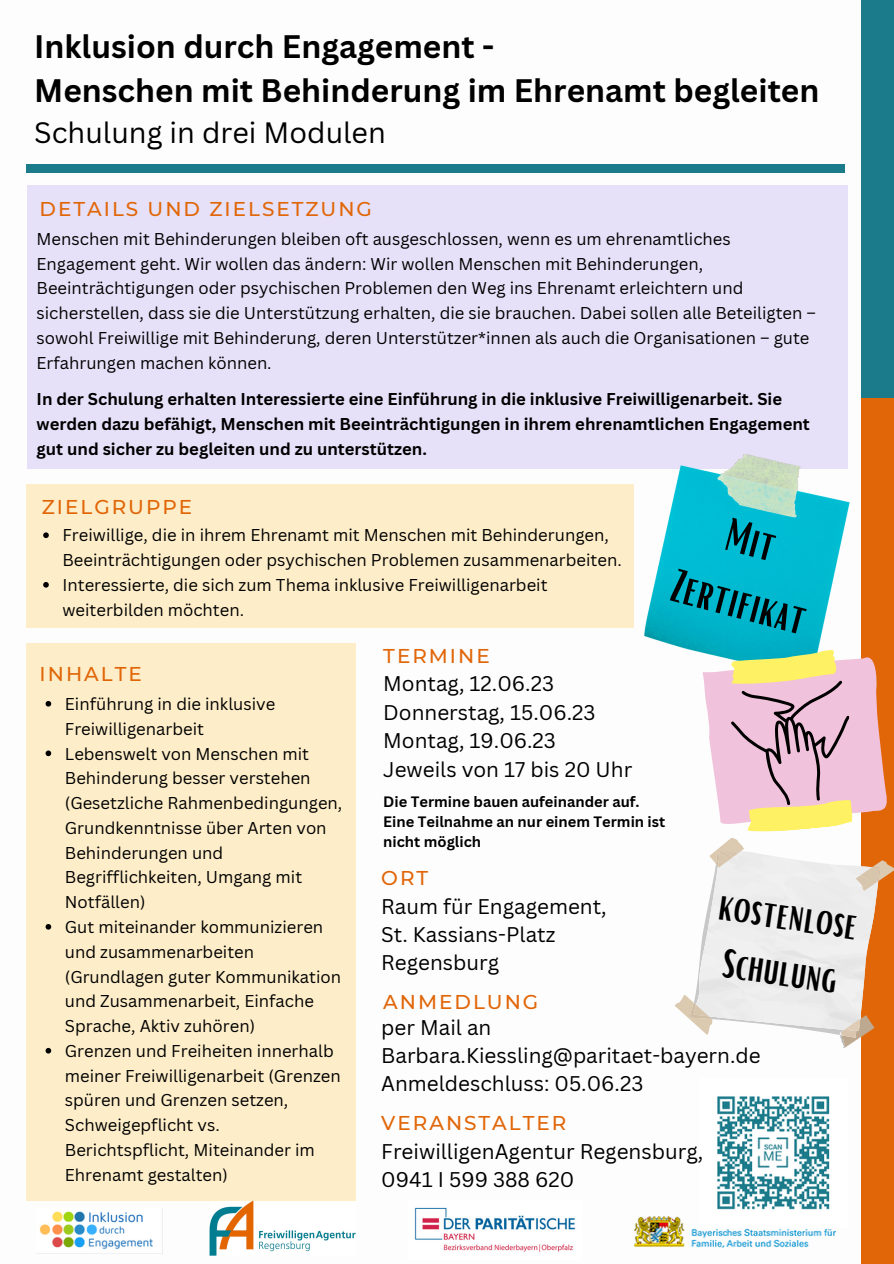
<style>
.page{position:relative;width:894px;height:1264px;background:#fff}
.page>*{position:absolute;margin:0;border:0;box-sizing:border-box;transform-origin:0 0}
.t1{font:45.15px "Bright";color:#000}
.t2{font:40.65px/56.2px "Bright";color:#000}
.t3{font:700 31.65px "Canva Sans";color:#000}
.t4{font:28.65px "Canva Sans";color:#000}
.t5{font:20.7px "Canva Sans";color:#000}
.t6{font:500 19.95px "Montserrat";letter-spacing:.1em;color:#e16608}
.t7{font:16.65px/24.8px "Canva Sans";color:#000}
.t8{font:700 16.65px/24.9px "Canva Sans";color:#000}
.t9{font:700 14.7px/20.2px "Canva Sans";color:#000}
</style>
<div class="page">
<div style="left:861px;top:398px;width:32px;height:865px;background:#e16608"></div>
<div style="left:861px;top:0;width:32px;height:398px;background:#1c7b8b"></div>
<div style="left:27px;top:185px;width:820px;height:284px;background:#e6e1f8"></div>
<img style="left:210px;top:1200px;width:145px;height:54px">
<img style="left:414px;top:1207px;width:162px;height:45px">
<img style="left:39px;top:1208px;width:124px;height:45px">
<img style="left:634px;top:1216px;width:201px;height:31px">
<img style="left:644px;top:453px;width:205px;height:195px">
<div style="left:26px;top:643px;width:329px;height:557px;background:#fdedc8"></div>
<svg style="left:675px;top:648px;width:218px;height:400px"></svg>
<div style="left:26px;top:164px;width:818px;height:9px;background:#1c7b8b"></div>
<div style="left:26px;top:484px;width:607px;height:144px;background:#fdedc8"></div>
<img style="left:699px;top:1096px;width:136px;height:131px">
<svg style="left:46px;top:701px;width:5px;height:5px"></svg>
<svg style="left:46px;top:750px;width:5px;height:6px"></svg>
<svg style="left:46px;top:924px;width:5px;height:5px"></svg>
<svg style="left:46px;top:1047px;width:5px;height:6px"></svg>
<svg style="left:43px;top:532px;width:6px;height:6px"></svg>
<svg style="left:43px;top:582px;width:6px;height:5px"></svg>
<div style="left:724px;top:517px;width:52px;height:44px;background:#00bdd4"></div>
<p class="t3" style="left:34px;top:24px;width:461px">Inklusion durch Engagement -</p>
<p class="t3" style="left:34px;top:68px;width:786px">Menschen mit Behinderung im Ehrenamt begleiten</p>
<p class="t4" style="left:34px;top:112px;width:353px">Schulung in drei Modulen</p>
<p class="t6" style="left:40px;top:196px;width:334px">DETAILS UND ZIELSETZUNG</p>
<p class="t7" style="left:37px;top:226px;width:780px">Menschen mit Behinderungen bleiben oft ausgeschlossen, wenn es um ehrenamtliches Engagement geht. Wir wollen das ändern: Wir wollen Menschen mit Behinderungen, Beeinträchtigungen oder psychischen Problemen den Weg ins Ehrenamt erleichtern und sicherstellen, dass sie die Unterstützung erhalten, die sie brauchen. Dabei sollen alle Beteiligten – sowohl Freiwillige mit Behinderung, deren Unterstützer*innen als auch die Organisationen – gute Erfahrungen machen können.</p>
<p class="t8" style="left:37px;top:386px;width:774px">In der Schulung erhalten Interessierte eine Einführung in die inklusive Freiwilligenarbeit. Sie werden dazu befähigt, Menschen mit Beeinträchtigungen in ihrem ehrenamtlichen Engagement gut und sicher zu begleiten und zu unterstützen.</p>
<p class="t6" style="left:42px;top:495px;width:152px">ZIELGRUPPE</p>
<p class="t7" style="left:62px;top:522px;width:560px">Freiwillige, die in ihrem Ehrenamt mit Menschen mit Behinderungen,<br>Beeinträchtigungen oder psychischen Problemen zusammenarbeiten.</p>
<p class="t7" style="left:62px;top:572px;width:486px">Interessierte, die sich zum Thema inklusive Freiwilligenarbeit weiterbilden möchten.</p>
<p class="t1" style="left:680px;top:556px;width:139px;rotate:15deg">Zertifikat</p>
<p class="t6" style="left:40px;top:661px;width:104px">INHALTE</p>
<p class="t7" style="left:65px;top:691px;width:212px">Einführung in die inklusive<br>Freiwilligenarbeit</p>
<p class="t7" style="left:65px;top:740px;width:279px">Lebenswelt von Menschen mit<br>Behinderung besser verstehen (Gesetzliche Rahmenbedingungen,<br>Grundkenntnisse über Arten von<br>Behinderungen und<br>Begrifflichkeiten, Umgang mit<br>Notfällen)</p>
<p class="t7" style="left:65px;top:914px;width:277px">Gut miteinander kommunizieren und zusammenarbeiten (Grundlagen guter Kommunikation und Zusammenarbeit, Einfache<br>Sprache, Aktiv zuhören)</p>
<p class="t7" style="left:65px;top:1038px;width:277px">Grenzen und Freiheiten innerhalb meiner Freiwilligenarbeit (Grenzen spüren und Grenzen setzen,<br>Schweigepflicht vs.<br>Berichtspflicht, Miteinander im<br>Ehrenamt gestalten)</p>
<p class="t6" style="left:383px;top:643px;width:108px">TERMINE</p>
<p class="t5" style="left:383px;top:668px;width:172px">Montag, 12.06.23</p>
<p class="t5" style="left:383px;top:697px;width:214px">Donnerstag, 15.06.23</p>
<p class="t5" style="left:383px;top:726px;width:174px">Montag, 19.06.23</p>
<p class="t5" style="left:383px;top:755px;width:250px">Jeweils von 17 bis 20 Uhr</p>
<p class="t9" style="left:383px;top:790px;width:283px">Die Termine bauen aufeinander auf.<br>Eine Teilnahme an nur einem Termin ist nicht möglich</p>
<p class="t6" style="left:381px;top:865px;width:48px">ORT</p>
<p class="t5" style="left:381px;top:891px;width:227px">Raum für Engagement,</p>
<p class="t5" style="left:381px;top:919px;width:175px">St. Kassians-Platz</p>
<p class="t5" style="left:381px;top:947px;width:119px">Regensburg</p>
<p class="t2" style="left:722px;top:875px;width:141px;rotate:8deg">kostenlose<br>Schulung</p>
<p class="t6" style="left:383px;top:989px;width:156px">ANMEDLUNG</p>
<p class="t5" style="left:381px;top:1012px;width:111px">per Mail an</p>
<p class="t5" style="left:381px;top:1040px;width:381px">Barbara.Kiessling@paritaet-bayern.de</p>
<p class="t5" style="left:381px;top:1069px;width:263px">Anmeldeschluss: 05.06.23</p>
<p class="t6" style="left:381px;top:1110px;width:186px">VERANSTALTER</p>
<p class="t5" style="left:381px;top:1136px;width:323px">FreiwilligenAgentur Regensburg,</p>
<p class="t5" style="left:381px;top:1164px;width:195px">0941 I 599 388 620</p>
</div>
